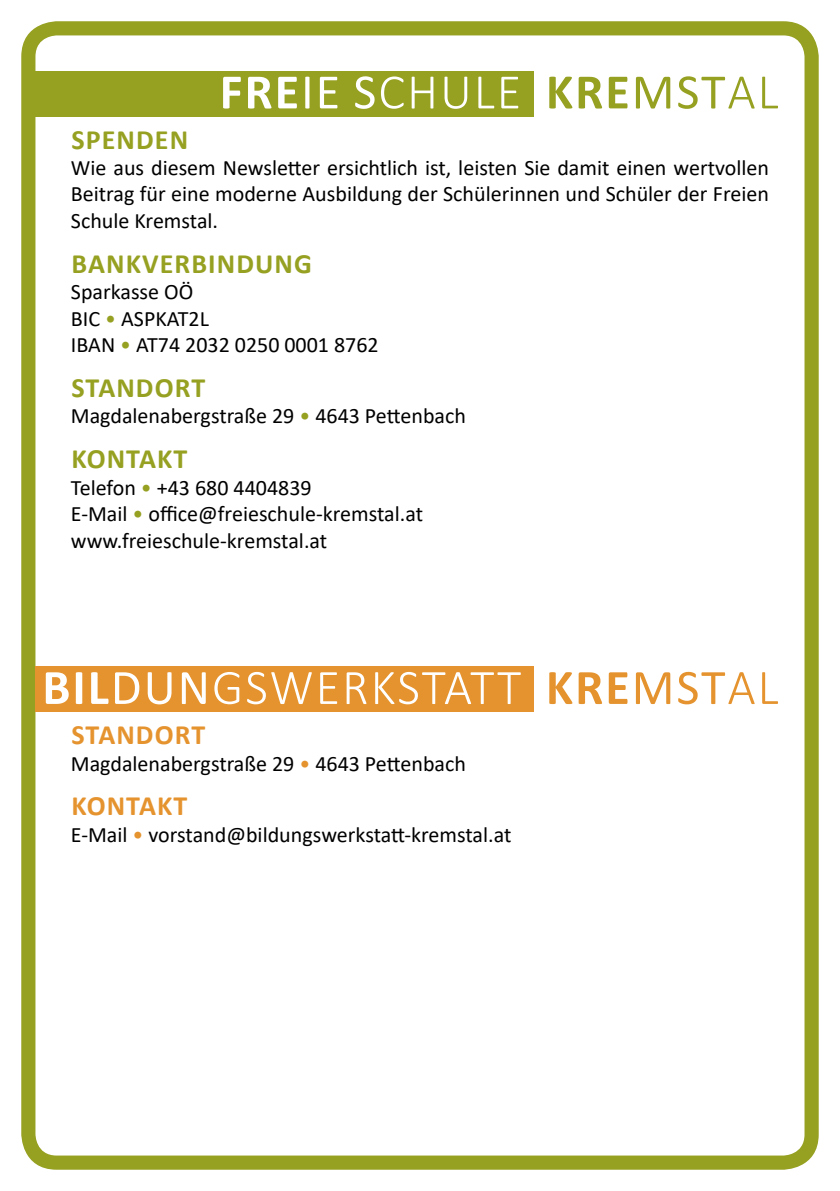
<style>
.page{position:relative;width:840px;height:1191px;background:#fff}
.page>*{position:absolute;margin:0;border:0;box-sizing:border-box;transform-origin:0 0}
.t1{font:300 50px "Calibri";letter-spacing:.04em;color:#fff}
.t2{font:700 50px "Calibri";color:#96a021}
.t3{font:700 50px "Calibri";color:#e5932e}
.t4{font:700 28px "Calibri";letter-spacing:.04em;color:#96a021}
.t5{font:700 28px "Calibri";letter-spacing:.04em;color:#e5932e}
.t6{font:22px/26.4px "Calibri";color:#000}
.s1{font-weight:700}
.s2{font-weight:400}
.s3{font-weight:300}
.s4{color:#96a021}
.s5{color:#e5932e}
</style>
<div class="page">
<div style="left:21px;top:21px;width:797px;height:1148px;background:#96a021;border-radius:35px"></div>
<div style="left:35px;top:35px;width:769px;height:1120px;background:#fff;border-radius:21px"></div>
<div style="left:35px;top:71px;width:498px;height:45px;background:#96a021"></div>
<div style="left:35px;top:666px;width:498px;height:45px;background:#e5932e"></div>
<h1 class="t1" style="left:219px;top:61px;width:303px"><span class="s1">FRE</span><span class="s2">IE S</span>CHULE</h1>
<h1 class="t2" style="left:545px;top:56px;width:234px">KRE<span class="s2">MST</span><span class="s3">AL</span></h1>
<p class="t4" style="left:71px;top:119px;width:118px">SPENDEN</p>
<p class="t6" style="left:71px;top:154px;width:699px;text-align:justify">Wie aus diesem Newsletter ersichtlich ist, leisten Sie damit einen wertvollen Beitrag für eine moderne Ausbildung der Schülerinnen und Schüler der Freien Schule Kremstal.</p>
<p class="t4" style="left:71px;top:244px;width:242px">BANKVERBINDUNG</p>
<p class="t6" style="left:71px;top:278px;width:309px">Sparkasse OÖ<br>BIC <span class="s4">•</span> ASPKAT2L<br>IBAN <span class="s4">•</span> AT74 2032 0250 0001 8762</p>
<p class="t4" style="left:71px;top:368px;width:135px">STANDORT</p>
<p class="t6" style="left:71px;top:402px;width:396px">Magdalenabergstraße 29 <span class="s4">•</span> 4643 Pettenbach</p>
<p class="t4" style="left:71px;top:439px;width:117px">KONTAKT</p>
<p class="t6" style="left:71px;top:474px;width:353px">Telefon <span class="s4">•</span> +43 680 4404839<br>E-Mail <span class="s4">•</span> office@freieschule-kremstal.at www.freieschule-kremstal.at</p>
<h1 class="t1" style="left:42px;top:656px;width:480px"><span class="s1">BIL</span><span class="s2">DUN</span>GSWERKSTATT</h1>
<p class="t5" style="left:71px;top:715px;width:135px">STANDORT</p>
<p class="t6" style="left:71px;top:749px;width:396px">Magdalenabergstraße 29 <span class="s5">•</span> 4643 Pettenbach</p>
<p class="t5" style="left:71px;top:786px;width:117px">KONTAKT</p>
<p class="t6" style="left:71px;top:821px;width:442px">E-Mail <span class="s5">•</span> vorstand@bildungswerkstatt-kremstal.at</p>
<h1 class="t3" style="left:545px;top:652px;width:234px">KRE<span class="s2">MST</span><span class="s3">AL</span></h1>
</div>
